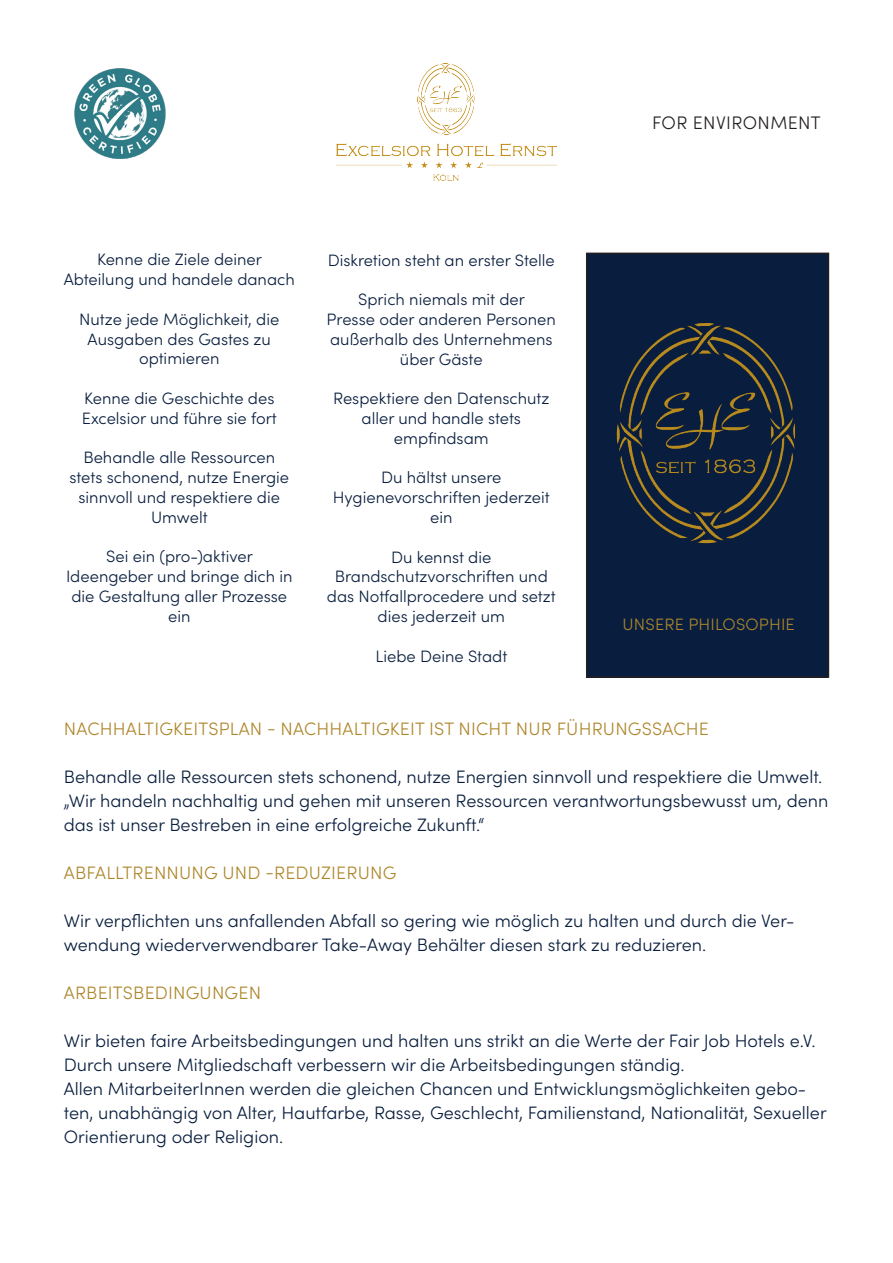
<style>
.page{position:relative;width:893px;height:1263px;background:#fff}
.page>*{position:absolute;margin:0;border:0;box-sizing:border-box;transform-origin:0 0}
.t1{font:300 18.15px "Sofia Pro";letter-spacing:.02em;color:#231f20}
.t2{font:300 18px/24px "Sofia Pro";color:#091e3e}
.t3{font:300 18px "Sofia Pro";letter-spacing:.01em;color:#ae872c}
.t4{font:300 16.5px/19.8px "Sofia Pro";color:#091e3e;text-align:center}
.t5{font:300 16.5px "Sofia Pro";letter-spacing:.01em;color:#ae872c}
</style>
<div class="page">
<div style="left:586px;top:253px;width:242px;height:425px;background:#091e3e"></div>
<img style="left:616px;top:323px;width:180px;height:221px">
<div style="left:586px;top:253px;width:243px;height:425px;border:2px solid #231f20"></div>
<img style="left:74px;top:68px;width:92px;height:91px">
<img style="left:337px;top:64px;width:220px;height:117px">
<p class="t4" style="left:64px;top:249px;width:233px">Kenne die Ziele deiner<br>Abteilung und handele danach</p>
<p class="t4" style="left:79px;top:308px;width:202px">Nutze jede Möglichkeit, die<br>Ausgaben des Gastes zu optimieren</p>
<p class="t4" style="left:82px;top:387px;width:196px;text-align:left">Kenne die Geschichte des<br>Excelsior und führe sie fort</p>
<p class="t4" style="left:69px;top:447px;width:221px">Behandle alle Ressourcen stets schonend, nutze Energie sinnvoll und respektiere die<br>Umwelt</p>
<p class="t4" style="left:66px;top:546px;width:228px">Sei ein (pro-)aktiver<br>Ideengeber und bringe dich in die Gestaltung aller Prozesse ein</p>
<p class="t4" style="left:328px;top:249px;width:229px">Diskretion steht an erster Stelle</p>
<p class="t4" style="left:327px;top:289px;width:231px">Sprich niemals mit der<br>Presse oder anderen Personen außerhalb des Unternehmens über Gäste</p>
<p class="t4" style="left:333px;top:388px;width:218px">Respektiere den Datenschutz aller und handle stets empfindsam</p>
<p class="t4" style="left:333px;top:467px;width:219px">Du hältst unsere<br>Hygienevorschriften jederzeit ein</p>
<p class="t4" style="left:327px;top:546px;width:230px">Du kennst die<br>Brandschutzvorschriften und das Notfallprocedere und setzt dies jederzeit um</p>
<p class="t4" style="left:375px;top:645px;width:133px">Liebe Deine Stadt</p>
<p class="t1" style="left:652px;top:110px;width:170px">FOR ENVIRONMENT</p>
<p class="t5" style="left:623px;top:612px;width:174px">UNSERE PHILOSOPHIE</p>
<p class="t3" style="left:64px;top:715px;width:646px">NACHHALTIGKEITSPLAN - NACHHALTIGKEIT IST NICHT NUR FÜHRUNGSSACHE</p>
<p class="t2" style="left:64px;top:763px;width:766px">Behandle alle Ressourcen stets schonend, nutze Energien sinnvoll und respektiere die Umwelt. „Wir handeln nachhaltig und gehen mit unseren Ressourcen verantwortungsbewusst um, denn das ist unser Bestreben in eine erfolgreiche Zukunft.“</p>
<p class="t3" style="left:64px;top:859px;width:334px">ABFALLTRENNUNG UND -REDUZIERUNG</p>
<p class="t2" style="left:64px;top:907px;width:732px">Wir verpflichten uns anfallenden Abfall so gering wie möglich zu halten und durch die Ver&shy;wendung wiederverwendbarer Take-Away Behälter diesen stark zu reduzieren.</p>
<p class="t3" style="left:64px;top:979px;width:199px">ARBEITSBEDINGUNGEN</p>
<p class="t2" style="left:64px;top:1027px;width:764px">Wir bieten faire Arbeitsbedingungen und halten uns strikt an die Werte der Fair Job Hotels e.V.<br>Durch unsere Mitgliedschaft verbessern wir die Arbeitsbedingungen ständig.<br>Allen MitarbeiterInnen werden die gleichen Chancen und Entwicklungsmöglichkeiten gebo&shy;ten, unabhängig von Alter, Hautfarbe, Rasse, Geschlecht, Familienstand, Nationalität, Sexueller Orientierung oder Religion.</p>
</div>
